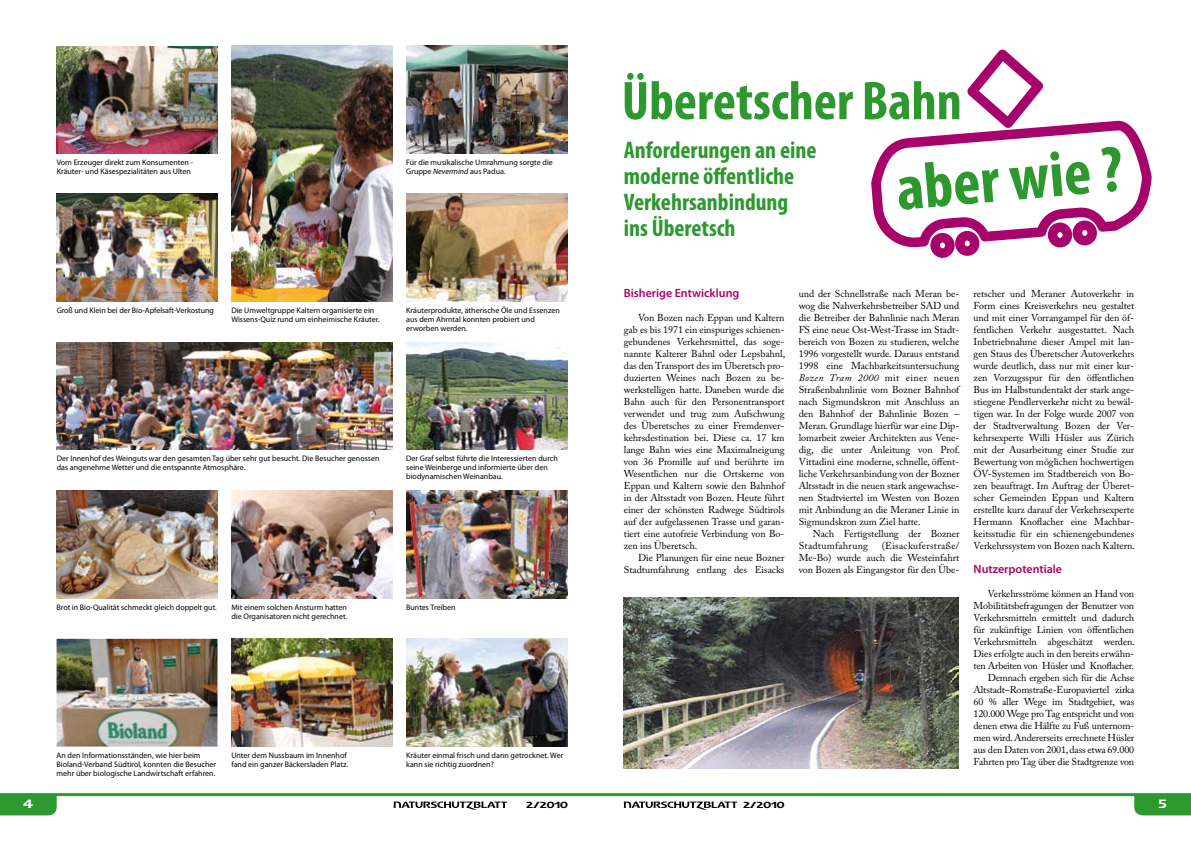
<style>
.page{position:relative;width:1191px;height:842px;background:#fff}
.page>*{position:absolute;margin:0;border:0;box-sizing:border-box;transform-origin:0 0}
.t1{font:700 condensed 65px "Myriad Pro";color:#2c982e}
.t2{font:700 condensed 55px "Myriad Pro";color:#2c982e}
.t3{font:700 condensed 24px/26px "Myriad Pro";color:#2c982e}
.t4{font:600 12px "Myriad Pro";color:#a7036d}
.t5{font:12px "Logotypia Pro";color:#fff}
.t6{font:10px/12px "Adobe Caslon Pro";letter-spacing:-.005em;color:#000;text-align:justify}
.t7{font:8.8px "Logotypia Pro";color:#000}
.t8{font:8px/9px "Myriad Pro";color:#000}
.s1{font-style:italic}
</style>
<div class="page">
<svg style="left:0;top:796px;width:57px;height:19px"></svg>
<hr style="left:0;top:793px;width:1191px;height:3px;background:#2c982e">
<svg style="left:1134px;top:796px;width:57px;height:19px"></svg>
<svg style="left:394px;top:801px;width:113px;height:9px"></svg>
<svg style="left:624px;top:801px;width:113px;height:9px"></svg>
<img style="left:57px;top:342px;width:335px;height:108px">
<img style="left:406px;top:342px;width:161px;height:108px">
<img style="left:406px;top:490px;width:161px;height:108px">
<img style="left:57px;top:639px;width:160px;height:107px">
<img style="left:406px;top:194px;width:161px;height:107px">
<img style="left:406px;top:639px;width:161px;height:107px">
<img style="left:231px;top:45px;width:161px;height:256px">
<img style="left:57px;top:194px;width:161px;height:107px">
<img style="left:231px;top:490px;width:161px;height:108px">
<img style="left:231px;top:639px;width:161px;height:107px">
<svg style="left:871px;top:49px;width:280px;height:209px"></svg>
<img style="left:624px;top:597px;width:334px;height:172px">
<img style="left:56px;top:490px;width:161px;height:108px">
<img style="left:57px;top:46px;width:161px;height:108px">
<img style="left:406px;top:45px;width:161px;height:108px">
<p class="t8" style="left:57px;top:157px;width:138px">Vom Erzeuger direkt zum Konsumenten -<br>Kräuter- und Käsespezialitäten aus Ulten</p>
<p class="t8" style="left:406px;top:157px;width:148px">Für die musikalische Umrahmung sorgte die<br>Gruppe <span class="s1">Nevermind</span> aus Padua.</p>
<p class="t8" style="left:57px;top:306px;width:159px">Groß und Klein bei der Bio-Apfelsaft-Verkostung</p>
<p class="t8" style="left:231px;top:306px;width:150px">Die Umweltgruppe Kaltern organisierte ein<br>Wissens-Quiz rund um einheimische Kräuter.</p>
<p class="t8" style="left:406px;top:306px;width:155px">Kräuterprodukte, ätherische Öle und Essenzen aus dem Ahrntal konnten probiert und erworben werden.</p>
<p class="t8" style="left:57px;top:454px;width:324px">Der Innenhof des Weinguts war den gesamten Tag über sehr gut besucht. Die Besucher genossen das angenehme Wetter und die entspannte Atmosphäre.</p>
<p class="t8" style="left:406px;top:454px;width:153px">Der Graf selbst führte die Interessierten durch seine Weinberge und informierte über den biodynamischen Weinanbau.</p>
<p class="t8" style="left:57px;top:602px;width:162px">Brot in Bio-Qualität schmeckt gleich doppelt gut.</p>
<p class="t8" style="left:231px;top:602px;width:117px">Mit einem solchen Ansturm hatten die Organisatoren nicht gerechnet.</p>
<p class="t8" style="left:57px;top:751px;width:161px">An den Informationsständen, wie hier beim<br>Bioland-Verband Südtirol, konnten die Besucher mehr über biologische Landwirtschaft erfahren.</p>
<p class="t8" style="left:231px;top:751px;width:118px">Unter dem Nussbaum im Innenhof fand ein ganzer Bäckersladen Platz.</p>
<p class="t8" style="left:406px;top:602px;width:51px">Buntes Treiben</p>
<p class="t8" style="left:406px;top:751px;width:159px">Kräuter einmal frisch und dann getrocknet. Wer kann sie richtig zuordnen?</p>
<h2 class="t2" style="left:621px;top:67px;width:342px">Überetscher Bahn</h2>
<h3 class="t3" style="left:624px;top:137px;width:194px">Anforderungen an eine moderne öffentliche<br>Verkehrsanbindung ins Überetsch</h3>
<h1 class="t1" style="left:893px;top:148px;width:228px;rotate:-5deg">aber wie ?</h1>
<p class="t4" style="left:624px;top:286px;width:117px">Bisherige Entwicklung</p>
<p class="t6" style="left:624px;top:312px;width:163px;text-indent:14px">Von Bozen nach Eppan und Kaltern gab es bis 1971 ein einspuriges schienen&shy;gebundenes Verkehrsmittel, das soge&shy;nannte Kalterer Bahnl oder Lepsbahnl, das den Transport des im Überetsch pro&shy;duzierten Weines nach Bozen zu be&shy;werkstelligen hatte. Daneben wurde die Bahn auch für den Personentransport verwendet und trug zum Aufschwung des Überetsches zu einer Fremdenver&shy;kehrsdestination bei. Diese ca. 17 km lange Bahn wies eine Maximalneigung von 36 Promille auf und berührte im Wesentlichen nur die Ortskerne von Eppan und Kaltern sowie den Bahnhof in der Altsstadt von Bozen. Heute führt einer der schönsten Radwege Südtirols auf der aufgelassenen Trasse und garan&shy;tiert eine autofreie Verbindung von Bo&shy;zen ins Überetsch.</p>
<p class="t6" style="left:624px;top:552px;width:162px;text-align:right">Die Planungen für eine neue Bozner<br>Stadtumfahrung entlang des Eisacks</p>
<p class="t6" style="left:798px;top:288px;width:163px;text-align:left">und der Schnellstraße nach Meran be&shy;wog die Nahverkehrsbetreiber SAD und die Betreiber der Bahnlinie nach Meran FS eine neue Ost-West-Trasse im Stadt&shy;bereich von Bozen zu studieren, welche 1996 vorgestellt wurde. Daraus entstand 1998 eine Machbarkeitsuntersuchung <span class="s1">Bozen Tram 2000</span> mit einer neuen Straßenbahnlinie vom Bozner Bahnhof nach Sigmundskron mit Anschluss an den Bahnhof der Bahnlinie Bozen – Meran. Grundlage hierfür war eine Dip&shy;lomarbeit zweier Architekten aus Vene&shy;dig, die unter Anleitung von Prof.<br>Vittadini eine moderne, schnelle, öffent&shy;liche Verkehrsanbindung von der Bozner Altsstadt in die neuen stark angewachse&shy;nen Stadtviertel im Westen von Bozen mit Anbindung an die Meraner Linie in Sigmundskron zum Ziel hatte.</p>
<p class="t6" style="left:798px;top:528px;width:162px;text-indent:14px">Nach Fertigstellung der Bozner<br>Stadtumfahrung</p>
<p class="t6" style="left:798px;top:540px;width:162px;text-indent:83px">(Eisackuferstraße/ Me-Bo) wurde auch die Westeinfahrt von Bozen als Eingangstor für den Übe-</p>
<p class="t6" style="left:973px;top:288px;width:163px">retscher und Meraner Autoverkehr in Form eines Kreisverkehrs neu gestaltet und mit einer Vorrangampel für den öf&shy;fentlichen Verkehr ausgestattet. Nach Inbetriebnahme dieser Ampel mit lan&shy;gen Staus des Überetscher Autoverkehrs wurde deutlich, dass nur mit einer kur&shy;zen Vorzugsspur für den öffentlichen Bus im Halbstundentakt der stark ange&shy;stiegene Pendlerverkehr nicht zu bewäl&shy;tigen war. In der Folge wurde 2007 von der Stadtverwaltung Bozen der Ver&shy;kehrsexperte Willi Hüsler aus Zürich mit der Ausarbeitung einer Studie zur Bewertung von möglichen hochwertigen ÖV-Systemen im Stadtbereich von Bo&shy;zen beauftragt. Im Auftrag der Überet&shy;scher Gemeinden Eppan und Kaltern erstellte kurz darauf der Verkehrsexperte Hermann Knoflacher eine Machbar&shy;keitsstudie für ein schienengebundenes Verkehrssystem von Bozen nach Kaltern.</p>
<p class="t4" style="left:973px;top:562px;width:90px">Nutzerpotentiale</p>
<p class="t6" style="left:973px;top:588px;width:163px;text-align:right">Verkehrsströme können an Hand von Mobilitätsbefragungen der Benutzer von Verkehrsmitteln ermittelt und dadurch für zukünftige Linien von öffentlichen Verkehrsmitteln abgeschätzt werden.<br>Dies erfolgte auch in den bereits erwähn&shy;ten Arbeiten von Hüsler und Knoflacher.<br>Demnach ergeben sich für die Achse Altstadt–Romstraße-Europaviertel zirka 60 % aller Wege im Stadtgebiet, was 120.000 Wege pro Tag entspricht und von denen etwa die Hälfte zu Fuß unternom&shy;men wird. Andererseits errechnete Hüsler aus den Daten von 2001, dass etwa 69.000<br>Fahrten pro Tag über die Stadtgrenze von</p>
<p class="t5" style="left:23px;top:796px;width:12px">4</p>
<p class="t7" style="left:526px;top:799px;width:43px">2/2010</p>
<p class="t7" style="left:743px;top:799px;width:43px">2/2010</p>
<p class="t5" style="left:1158px;top:796px;width:10px">5</p>
</div>
